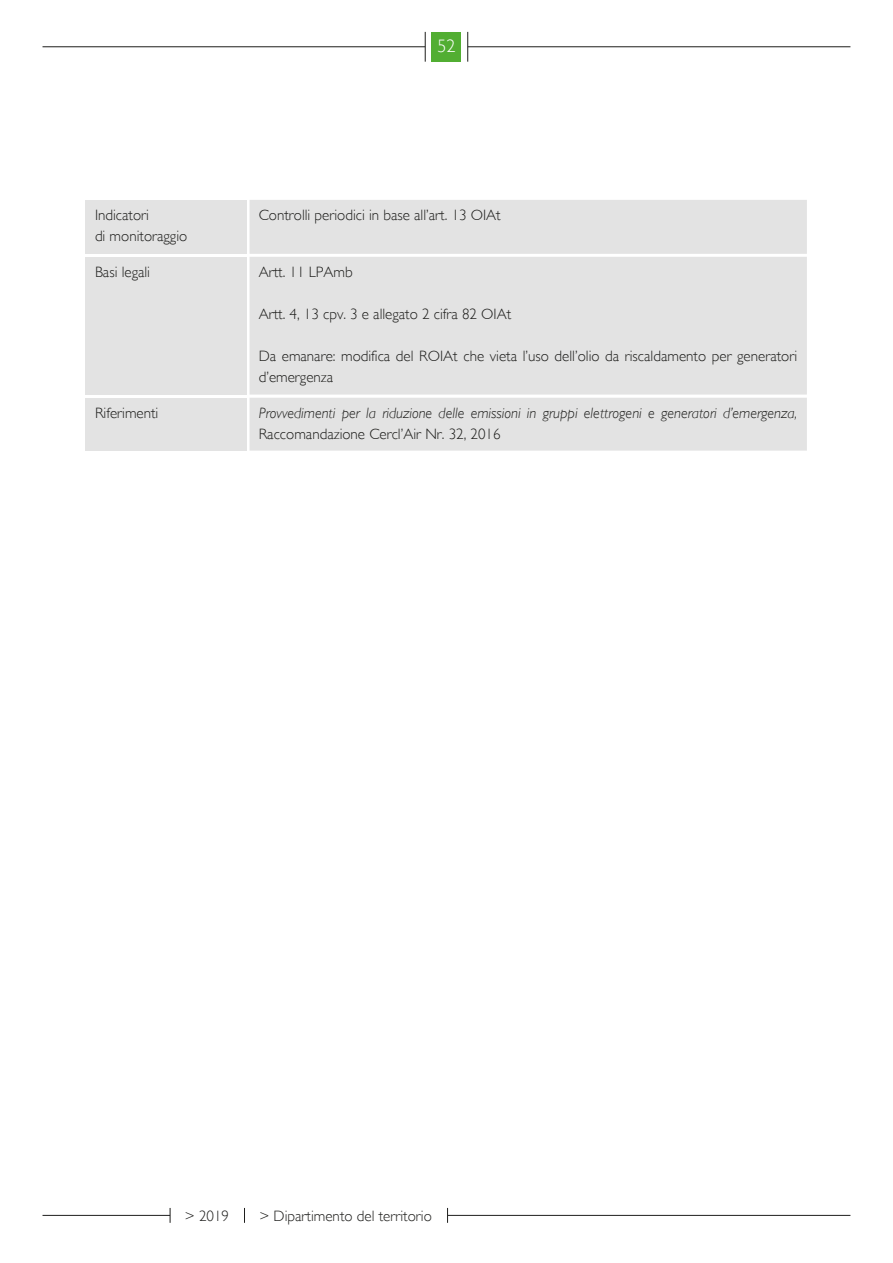
<style>
.page{position:relative;width:893px;height:1263px;background:#fff}
.page>*{position:absolute;margin:0;border:0;box-sizing:border-box;transform-origin:0 0}
.t1{font:300 18px "Gill Sans";color:#fff}
.t2{font:300 15px/21px "Gill Sans";color:#1d1d1b}
.t3{font:italic 300 15px "Gill Sans";color:#1d1d1b}
.t4{font:300 15px "Gill Sans";color:#1e1e1c}
</style>
<div class="page">
<hr style="left:43px;top:47px;width:382px;height:1px;background:#1d1d1b">
<hr style="left:425px;top:32px;width:1px;height:30px;background:#1d1d1b">
<hr style="left:468px;top:47px;width:382px;height:1px;background:#1d1d1b">
<hr style="left:467px;top:32px;width:1px;height:30px;background:#1d1d1b">
<div style="left:432px;top:32px;width:29px;height:30px;background:#52ae32"></div>
<hr style="left:43px;top:1215px;width:127px;height:1px;background:#1e1e1c">
<svg style="left:170px;top:1208px;width:1px;height:15px"></svg>
<hr style="left:448px;top:1215px;width:402px;height:1px;background:#1e1e1c">
<svg style="left:447px;top:1208px;width:1px;height:15px"></svg>
<svg style="left:244px;top:1208px;width:1px;height:15px"></svg>
<div style="left:85px;top:257px;width:162px;height:138px;background:#e3e3e3"></div>
<div style="left:250px;top:257px;width:557px;height:138px;background:#e3e3e3"></div>
<div style="left:85px;top:200px;width:162px;height:54px;background:#e3e3e3"></div>
<div style="left:250px;top:200px;width:557px;height:54px;background:#e3e3e3"></div>
<div style="left:85px;top:398px;width:162px;height:53px;background:#e3e3e3"></div>
<div style="left:250px;top:398px;width:557px;height:53px;background:#e3e3e3"></div>
<p class="t1" style="left:437px;top:36px;width:19px">52</p>
<p class="t2" style="left:95px;top:204px;width:94px">Indicatori<br>di monitoraggio</p>
<p class="t2" style="left:259px;top:204px;width:244px">Controlli periodici in base all’art. 13 OIAt</p>
<p class="t2" style="left:95px;top:261px;width:57px">Basi legali</p>
<p class="t2" style="left:259px;top:261px;width:95px">Artt. 11 LPAmb</p>
<p class="t2" style="left:259px;top:303px;width:254px">Artt. 4, 13 cpv. 3 e allegato 2 cifra 82 OIAt</p>
<p class="t2" style="left:259px;top:345px;width:540px">Da emanare: modifica del ROIAt che vieta l’uso dell’olio da riscaldamento per generatori d’emergenza</p>
<p class="t2" style="left:95px;top:402px;width:65px">Riferimenti</p>
<p class="t3" style="left:259px;top:404px;width:540px">Provvedimenti per la riduzione delle emissioni in gruppi elettrogeni e generatori d’emergenza,</p>
<p class="t2" style="left:259px;top:423px;width:243px">Raccomandazione Cercl’Air Nr. 32, 2016</p>
<p class="t4" style="left:185px;top:1207px;width:46px">&gt; 2019</p>
<p class="t4" style="left:259px;top:1207px;width:174px">&gt; Dipartimento del territorio</p>
</div>
